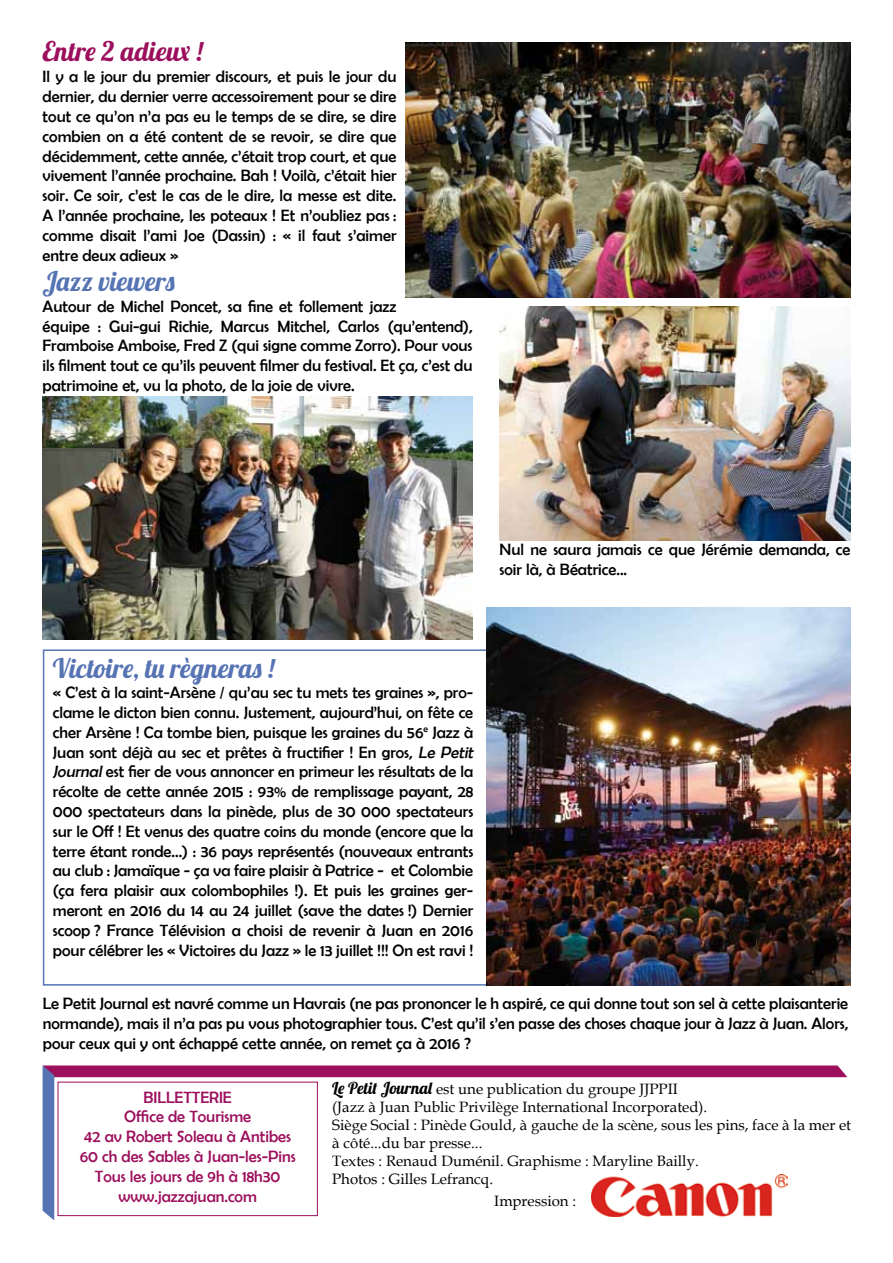
<style>
.page{position:relative;width:893px;height:1263px;background:#fff}
.page>*{position:absolute;margin:0;border:0;box-sizing:border-box;transform-origin:0 0}
.t1{font:27px "Lobster 1.4";color:#5674b3}
.t2{font:27px "Lobster 1.4";color:#9c0f5c}
.t3{font:16.5px/19.8px "Berlin Sans FB";color:#000}
.t4{font:16.5px/19.8px "Berlin Sans FB";color:#9c0f5c;text-align:center}
.t5{font:15px/18px "Book Antiqua";color:#000}
.s1{font-style:italic}
.s2{font-family:"Lobster 1.4";font-size:16.5px}
</style>
<div class="page">
<svg style="left:43px;top:1065px;width:804px;height:155px"></svg>
<img style="left:592px;top:1174px;width:196px;height:42px">
<img style="left:486px;top:608px;width:364px;height:378px">
<img style="left:405px;top:43px;width:445px;height:254px">
<img style="left:43px;top:396px;width:429px;height:243px">
<img style="left:500px;top:306px;width:350px;height:234px">
<h1 class="t2" style="left:43px;top:34px;width:162px">Entre 2 adieux !</h1>
<p class="t3" style="left:43px;top:67px;width:355px;text-align:justify">Il y a le jour du premier discours, et puis le jour du dernier, du dernier verre accessoirement pour se dire tout ce qu’on n’a pas eu le temps de se dire, se dire combien on a été content de se revoir, se dire que décidemment, cette année, c’était trop court, et que vivement l’année prochaine. Bah ! Voilà, c’était hier soir. Ce soir, c’est le cas de le dire, la messe est dite.<br>A l’année prochaine, les poteaux ! Et n’oubliez pas : comme disait l’ami Joe (Dassin) : « il faut s’aimer entre deux adieux »</p>
<h1 class="t1" style="left:43px;top:264px;width:134px">Jazz viewers</h1>
<p class="t3" style="left:43px;top:296px;width:431px">Autour de Michel Poncet, sa fine et follement jazz<br>équipe : Gui-gui Richie, Marcus Mitchel, Carlos (qu’entend), Framboise Amboise, Fred Z (qui signe comme Zorro). Pour vous ils filment tout ce qu’ils peuvent filmer du festival. Et ça, c’est du patrimoine et, vu la photo, de la joie de vivre.</p>
<p class="t3" style="left:500px;top:539px;width:352px">Nul ne saura jamais ce que Jérémie demanda, ce soir là, à Béatrice...</p>
<h1 class="t1" style="left:53px;top:651px;width:223px">Victoire, tu règneras !</h1>
<p class="t3" style="left:53px;top:682px;width:425px">« C’est à la saint-Arsène / qu’au sec tu mets tes graines », pro&shy;clame le dicton bien connu. Justement, aujourd’hui, on fête ce cher Arsène ! Ca tombe bien, puisque les graines du 56<sup>e</sup> Jazz à Juan sont déjà au sec et prêtes à fructifier ! En gros, <span class="s1">Le Petit Journal</span>est fier de vous annoncer en primeur les résultats de la récolte de cette année 2015 : 93% de remplissage payant, 28<br>000 spectateurs dans la pinède, plus de 30 000 spectateurs sur le Off ! Et venus des quatre coins du monde (encore que la terre étant ronde...) : 36 pays représentés (nouveaux entrants au club : Jamaïque - ça va faire plaisir à Patrice - et Colombie (ça fera plaisir aux colombophiles !). Et puis les graines ger&shy;meront en 2016 du 14 au 24 juillet (save the dates !) Dernier scoop ? France Télévision a choisi de revenir à Juan en 2016 pour célébrer les « Victoires du Jazz » le 13 juillet !!! On est ravi !</p>
<p class="t3" style="left:43px;top:994px;width:807px;text-align:justify">Le Petit Journal est navré comme un Havrais (ne pas prononcer le h aspiré, ce qui donne tout son sel à cette plaisanterie normande), mais il n’a pas pu vous photographier tous. C’est qu’il s’en passe des choses chaque jour à Jazz à Juan. Alors, pour ceux qui y ont échappé cette année, on remet ça à 2016 ?</p>
<p class="t4" style="left:80px;top:1087px;width:217px">BILLETTERIE<br>Office de Tourisme<br>42 av Robert Soleau à Antibes<br>60 ch des Sables à Juan-les-Pins<br>Tous les jours de 9h à 18h30 www.jazzajuan.com</p>
<p class="t5" style="left:332px;top:1080px;width:520px"><span class="s2">Le Petit Journal</span> est une publication du groupe JJPPII<br>(Jazz à Juan Public Privilège International Incorporated).<br>Siège Social : Pinède Gould, à gauche de la scène, sous les pins, face à la mer et à côté...du bar presse...<br>Textes : Renaud Duménil. Graphisme : Maryline Bailly.<br>Photos : Gilles Lefrancq.</p>
<p class="t5" style="left:494px;top:1191px;width:83px">Impression :</p>
</div>
